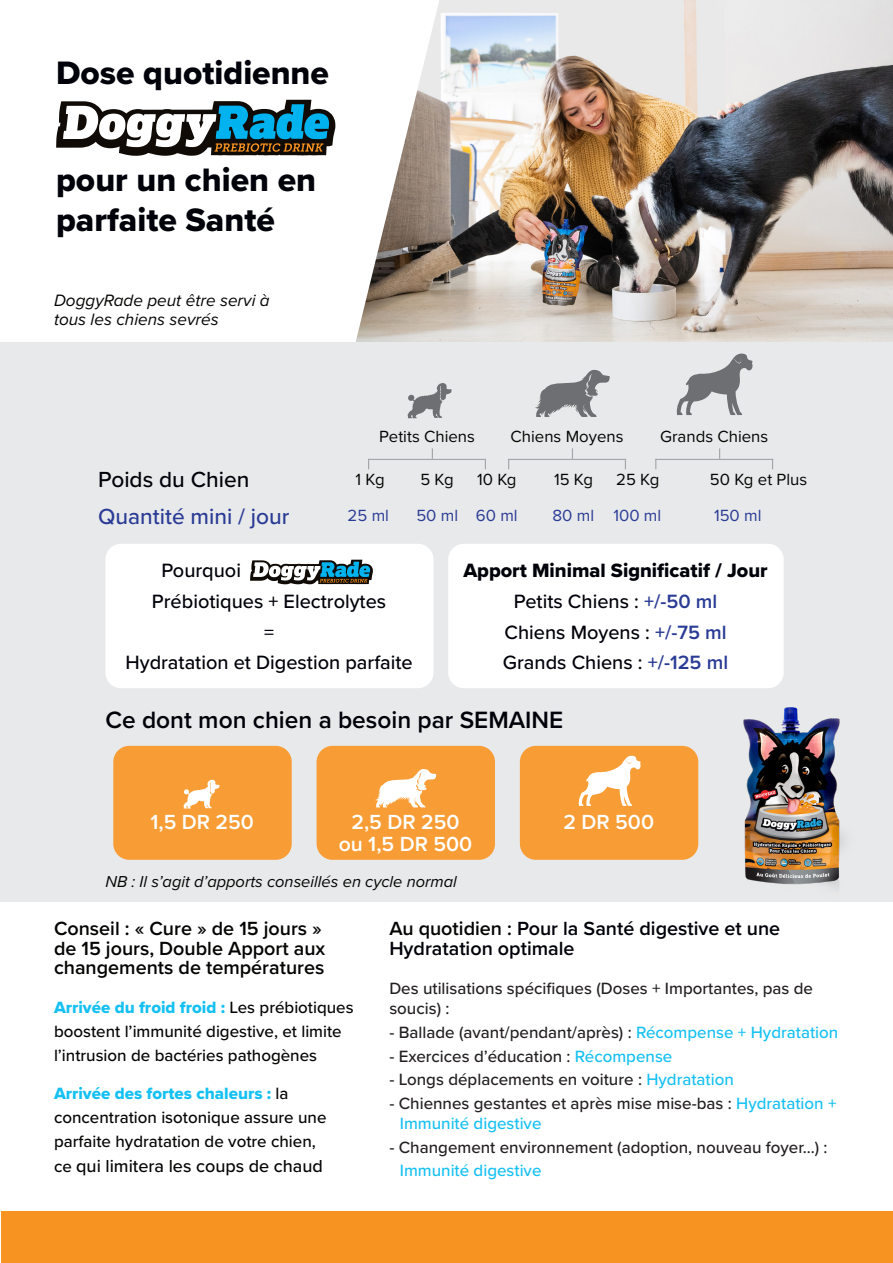
<style>
.page{position:relative;width:893px;height:1263px;background:#fff}
.page>*{position:absolute;margin:0;border:0;box-sizing:border-box;transform-origin:0 0}
.t1{font:33.6px/40.5px "Proxima Nova Extrabld";color:#010209}
.t2{font:600 24.45px "Proxima Nova";color:#010209}
.t3{font:500 22.65px "Proxima Nova";color:#2a3b95}
.t4{font:500 22.65px "Proxima Nova";color:#010209}
.t5{font:600 21.15px "Proxima Nova";color:#fff}
.t6{font:500 19.95px "Proxima Nova";color:#010209}
.t7{font:19.95px "Proxima Nova Extrabld";color:#010209}
.t8{font:600 19.8px/19.8px "Proxima Nova";color:#040503}
.t9{font:600 19.8px/19.8px "Proxima Nova";color:#010209}
.t10{font:500 18px "Proxima Nova";color:#040503}
.t11{font:italic 17.1px/18.5px "Proxima Nova";color:#040503}
.t12{font:500 16.95px/19.8px "Proxima Nova";color:#231f20}
.t13{font:500 16.95px/24px "Proxima Nova";color:#040503}
.t14{font:500 16.95px "Proxima Nova";color:#15c0f2}
.t15{font:16.8px "Proxima Nova";color:#040503}
.t16{font:16.8px "Proxima Nova";color:#2a3b95}
.t17{font:italic 16.35px "Proxima Nova";color:#040503}
.s1{font-weight:600;color:#2a3b95}
.s2{font-family:"Proxima Nova Extrabld";font-weight:400;color:#15c0f2}
.s3{font-size:16.95px}
.s4{color:#040503}
.s5{color:#15c0f2}
</style>
<div class="page">
<img style="left:355px;top:0;width:538px;height:342px">
<svg style="left:56px;top:100px;width:279px;height:56px"></svg>
<div style="left:0;top:342px;width:893px;height:559px;background:#e8e9ea"></div>
<svg style="left:408px;top:383px;width:44px;height:35px"></svg>
<svg style="left:535px;top:369px;width:75px;height:48px"></svg>
<svg style="left:676px;top:353px;width:77px;height:62px"></svg>
<hr style="left:655px;top:459px;width:118px;height:1px;background:#a3a7a9">
<hr style="left:508px;top:459px;width:118px;height:1px;background:#a3a7a9">
<hr style="left:368px;top:459px;width:118px;height:1px;background:#a3a7a9">
<div style="left:105px;top:544px;width:328px;height:144px;background:#fff;border-radius:16px"></div>
<div style="left:448px;top:544px;width:336px;height:144px;background:#fff;border-radius:16px"></div>
<svg style="left:250px;top:560px;width:123px;height:24px"></svg>
<div style="left:113px;top:746px;width:179px;height:114px;background:#f89d35;border-radius:16px"></div>
<div style="left:317px;top:746px;width:178px;height:114px;background:#f89d35;border-radius:16px"></div>
<div style="left:520px;top:746px;width:178px;height:114px;background:#f89d35;border-radius:16px"></div>
<svg style="left:184px;top:780px;width:35px;height:28px"></svg>
<svg style="left:375px;top:769px;width:61px;height:38px"></svg>
<svg style="left:578px;top:756px;width:63px;height:50px"></svg>
<img style="left:743px;top:707px;width:101px;height:182px">
<div style="left:1px;top:1211px;width:892px;height:52px;background:#f79320"></div>
<p class="t1" style="left:56px;top:52px;width:274px">Dose quotidienne</p>
<p class="t1" style="left:56px;top:159px;width:261px">pour un chien en parfaite Santé</p>
<p class="t11" style="left:54px;top:291px;width:217px">DoggyRade peut être servi à tous les chiens sevrés</p>
<p class="t4" style="left:98px;top:463px;width:153px">Poids du Chien</p>
<p class="t3" style="left:98px;top:499px;width:193px">Quantité mini / jour</p>
<p class="t15" style="left:379px;top:423px;width:97px">Petits Chiens</p>
<p class="t15" style="left:356px;top:466px;width:31px">1 Kg</p>
<p class="t16" style="left:348px;top:503px;width:43px">25 ml</p>
<p class="t16" style="left:416px;top:503px;width:43px">50 ml</p>
<p class="t16" style="left:476px;top:503px;width:43px">60 ml</p>
<p class="t16" style="left:552px;top:503px;width:43px">80 ml</p>
<p class="t16" style="left:613px;top:503px;width:49px">100 ml</p>
<p class="t15" style="left:511px;top:423px;width:114px">Chiens Moyens</p>
<p class="t15" style="left:660px;top:423px;width:110px">Grands Chiens</p>
<p class="t15" style="left:420px;top:466px;width:35px">5 Kg</p>
<p class="t15" style="left:477px;top:466px;width:41px">10 Kg</p>
<p class="t15" style="left:554px;top:466px;width:41px">15 Kg</p>
<p class="t15" style="left:616px;top:466px;width:45px">25 Kg</p>
<p class="t15" style="left:710px;top:466px;width:99px">50 Kg et Plus</p>
<p class="t16" style="left:714px;top:503px;width:49px">150 ml</p>
<p class="t7" style="left:463px;top:556px;width:306px">Apport Minimal Significatif / Jour</p>
<p class="t6" style="left:514px;top:586px;width:205px">Petits Chiens : <span class="s1">+/-50 ml</span></p>
<p class="t6" style="left:504px;top:617px;width:224px">Chiens Moyens : <span class="s1">+/-75 ml</span></p>
<p class="t6" style="left:503px;top:648px;width:227px">Grands Chiens : <span class="s1">+/-125 ml</span></p>
<p class="t6" style="left:161px;top:556px;width:81px">Pourquoi</p>
<p class="t6" style="left:152px;top:586px;width:236px">Prébiotiques + Electrolytes</p>
<p class="t6" style="left:264px;top:617px;width:11px">=</p>
<p class="t6" style="left:125px;top:648px;width:289px">Hydratation et Digestion parfaite</p>
<p class="t2" style="left:105px;top:702px;width:459px">Ce dont mon chien a besoin par SEMAINE</p>
<p class="t5" style="left:150px;top:806px;width:105px">1,5 DR 250</p>
<p class="t5" style="left:351px;top:806px;width:110px">2,5 DR 250</p>
<p class="t5" style="left:339px;top:828px;width:135px">ou 1,5 DR 500</p>
<p class="t5" style="left:563px;top:806px;width:92px">2 DR 500</p>
<p class="t17" style="left:105px;top:869px;width:353px">NB : Il s’agit d’apports conseillés en cycle normal</p>
<p class="t8" style="left:54px;top:918px;width:273px">Conseil : « Cure » de 15 jours » de 15 jours, Double Apport aux changements de températures</p>
<p class="t13" style="left:54px;top:994px;width:301px"><span class="s2">Arrivée du froid froid :</span> Les prébiotiques boostent l’immunité digestive, et limite l’intrusion de bactéries pathogènes</p>
<p class="t13" style="left:54px;top:1081px;width:274px"><span class="s2">Arrivée des fortes chaleurs :</span> la concentration isotonique assure une parfaite hydratation de votre chien,</p>
<p class="t10" style="left:54px;top:1153px;width:271px"><span class="s3">ce</span> qui limitera les coups de chaud</p>
<p class="t9" style="left:389px;top:918px;width:392px"><span class="s4">Au quotidien :</span> Pour la Santé digestive et une<br>Hydratation optimale</p>
<p class="t12" style="left:389px;top:978px;width:425px">Des utilisations spécifiques (Doses + Importantes, pas de soucis) :</p>
<p class="t12" style="left:389px;top:1022px;width:450px">- Ballade (avant/pendant/après) : <span class="s5">Récompense + Hydratation</span></p>
<p class="t12" style="left:389px;top:1045px;width:285px">- Exercices d’éducation : <span class="s5">Récompense</span></p>
<p class="t12" style="left:389px;top:1069px;width:346px">- Longs déplacements en voiture : <span class="s5">Hydratation</span></p>
<p class="t12" style="left:400px;top:1093px;width:438px;text-indent:-10px">- Chiennes gestantes et après mise mise-bas : <span class="s5">Hydratation +<br>Immunité digestive</span></p>
<p class="t12" style="left:389px;top:1136px;width:440px">- Changement environnement (adoption, nouveau foyer…) :</p>
<p class="t14" style="left:400px;top:1158px;width:143px">Immunité digestive</p>
</div>
